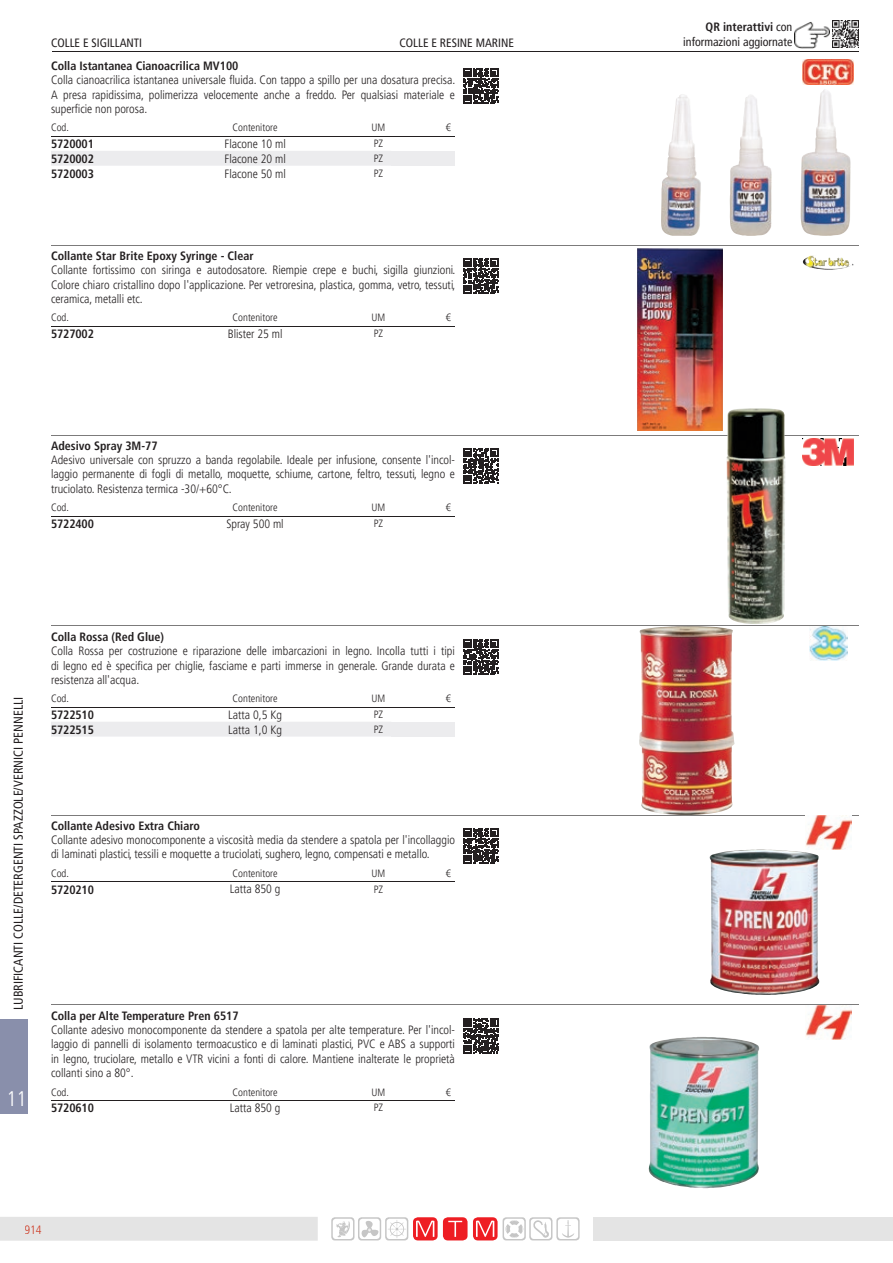
<style>
.page{position:relative;width:893px;height:1263px;background:#fff}
.page>*{position:absolute;margin:0;border:0;box-sizing:border-box;transform-origin:0 0}
.t1{font:300 condensed 21px "Frutiger LT Pro";color:#fff}
.t2{font:condensed 12.75px "Frutiger LT Pro";color:#231f20}
.t3{font:300 condensed 12px/14.4px "Frutiger LT Pro";color:#231f20;text-align:justify}
.t4{font:700 condensed 12px "Frutiger LT Pro";color:#231f20}
.t5{font:condensed 12px/14.7px "Frutiger LT Pro";color:#231f20;text-align:right}
.t6{font:300 condensed 12px "Frutiger LT Pro";color:#ee1d23}
.t7{font:300 condensed 10.5px "Frutiger LT Pro";color:#231f20}
.s1{font-weight:700}
</style>
<div class="page">
<div style="left:0;top:1019px;width:27px;height:94px;background:#898fab"></div>
<hr style="left:52px;top:51px;width:807px;height:1px;background:#231f20">
<svg style="left:331px;top:1217px;width:249px;height:23px"></svg>
<div style="left:0;top:1217px;width:318px;height:24px;background:#e4e4e4"></div>
<div style="left:25px;top:1225px;width:16px;height:9px;background:#e4e4e4"></div>
<div style="left:593px;top:1216px;width:300px;height:24px;background:#e4e4e4"></div>
<hr style="left:51px;top:435px;width:808px;height:1px;background:#7c7b7b">
<hr style="left:51px;top:245px;width:808px;height:1px;background:#7c7b7b">
<hr style="left:51px;top:815px;width:808px;height:1px;background:#7c7b7b">
<hr style="left:51px;top:1005px;width:808px;height:1px;background:#7c7b7b">
<hr style="left:51px;top:625px;width:808px;height:1px;background:#7c7b7b">
<img style="left:795px;top:22px;width:34px;height:27px">
<img style="left:832px;top:21px;width:27px;height:27px">
<img style="left:661px;top:89px;width:190px;height:147px">
<div style="left:51px;top:151px;width:340px;height:15px;background:#ececee"></div>
<div style="left:391px;top:151px;width:64px;height:15px;background:#ececee"></div>
<hr style="left:51px;top:136px;width:94px;height:1px;background:#231f20">
<hr style="left:145px;top:136px;width:221px;height:1px;background:#231f20">
<svg style="left:366px;top:136px;width:25px;height:1px"></svg>
<hr style="left:391px;top:136px;width:64px;height:1px;background:#231f20">
<svg style="left:463px;top:69px;width:35px;height:35px"></svg>
<img style="left:803px;top:60px;width:51px;height:25px">
<img style="left:637px;top:249px;width:86px;height:182px">
<hr style="left:51px;top:326px;width:94px;height:1px;background:#231f20">
<hr style="left:145px;top:326px;width:221px;height:1px;background:#231f20">
<svg style="left:366px;top:326px;width:25px;height:1px"></svg>
<hr style="left:391px;top:326px;width:64px;height:1px;background:#231f20">
<svg style="left:463px;top:259px;width:35px;height:35px"></svg>
<img style="left:803px;top:255px;width:47px;height:15px">
<img style="left:726px;top:408px;width:59px;height:216px">
<hr style="left:51px;top:516px;width:94px;height:1px;background:#231f20">
<hr style="left:145px;top:516px;width:221px;height:1px;background:#231f20">
<svg style="left:366px;top:516px;width:25px;height:1px"></svg>
<hr style="left:391px;top:516px;width:64px;height:1px;background:#231f20">
<svg style="left:463px;top:448px;width:35px;height:35px"></svg>
<img style="left:803px;top:439px;width:51px;height:26px">
<img style="left:639px;top:626px;width:96px;height:189px">
<div style="left:51px;top:722px;width:340px;height:14px;background:#ececee"></div>
<div style="left:391px;top:722px;width:64px;height:14px;background:#ececee"></div>
<hr style="left:51px;top:707px;width:94px;height:1px;background:#231f20">
<hr style="left:145px;top:707px;width:221px;height:1px;background:#231f20">
<svg style="left:366px;top:707px;width:25px;height:1px"></svg>
<hr style="left:391px;top:707px;width:64px;height:1px;background:#231f20">
<svg style="left:463px;top:639px;width:35px;height:35px"></svg>
<img style="left:809px;top:626px;width:39px;height:34px">
<img style="left:709px;top:849px;width:110px;height:146px">
<hr style="left:51px;top:882px;width:94px;height:1px;background:#231f20">
<hr style="left:145px;top:882px;width:221px;height:1px;background:#231f20">
<hr style="left:391px;top:882px;width:64px;height:1px;background:#231f20">
<svg style="left:463px;top:828px;width:35px;height:35px"></svg>
<img style="left:805px;top:815px;width:47px;height:34px">
<img style="left:648px;top:1037px;width:111px;height:151px">
<hr style="left:51px;top:1100px;width:94px;height:1px;background:#231f20">
<hr style="left:145px;top:1100px;width:221px;height:1px;background:#231f20">
<svg style="left:366px;top:1100px;width:25px;height:1px"></svg>
<hr style="left:391px;top:1100px;width:64px;height:1px;background:#231f20">
<svg style="left:463px;top:1018px;width:35px;height:35px"></svg>
<img style="left:805px;top:1005px;width:47px;height:34px">
<p class="t5" style="left:51px;top:36px;width:93px">COLLE E SIGILLANTI</p>
<p class="t5" style="left:399px;top:36px;width:116px">COLLE E RESINE MARINE</p>
<p class="t4" style="left:51px;top:59px;width:189px">Colla Istantanea Cianoacrilica MV100</p>
<p class="t3" style="left:51px;top:73px;width:406px">Colla cianoacrilica istantanea universale fluida. Con tappo a spillo per una dosatura precisa.<br>A presa rapidissima, polimerizza velocemente anche a freddo. Per qualsiasi materiale e superficie non porosa.</p>
<p class="t7" style="left:51px;top:122px;width:19px">Cod.</p>
<p class="t7" style="left:233px;top:122px;width:46px">Contenitore</p>
<p class="t7" style="left:372px;top:122px;width:15px">UM</p>
<p class="t7" style="left:446px;top:122px;width:7px">€</p>
<p class="t4" style="left:51px;top:137px;width:44px">5720001</p>
<p class="t3" style="left:224px;top:137px;width:63px">Flacone 10 ml</p>
<p class="t7" style="left:374px;top:138px;width:11px">PZ</p>
<p class="t4" style="left:51px;top:151px;width:44px">5720002</p>
<p class="t3" style="left:224px;top:152px;width:63px">Flacone 20 ml</p>
<p class="t7" style="left:374px;top:153px;width:11px">PZ</p>
<p class="t4" style="left:51px;top:166px;width:44px">5720003</p>
<p class="t3" style="left:224px;top:166px;width:63px">Flacone 50 ml</p>
<p class="t7" style="left:374px;top:167px;width:11px">PZ</p>
<p class="t4" style="left:51px;top:249px;width:204px">Collante Star Brite Epoxy Syringe - Clear</p>
<p class="t3" style="left:51px;top:263px;width:406px">Collante fortissimo con siringa e autodosatore. Riempie crepe e buchi, sigilla giunzioni.<br>Colore chiaro cristallino dopo l'applicazione. Per vetroresina, plastica, gomma, vetro, tessuti, ceramica, metalli etc.</p>
<p class="t7" style="left:51px;top:312px;width:19px">Cod.</p>
<p class="t7" style="left:233px;top:312px;width:46px">Contenitore</p>
<p class="t7" style="left:372px;top:312px;width:15px">UM</p>
<p class="t7" style="left:446px;top:312px;width:7px">€</p>
<p class="t4" style="left:51px;top:327px;width:44px">5727002</p>
<p class="t3" style="left:228px;top:327px;width:56px">Blister 25 ml</p>
<p class="t7" style="left:374px;top:328px;width:11px">PZ</p>
<p class="t4" style="left:51px;top:438px;width:108px">Adesivo Spray 3M-77</p>
<p class="t3" style="left:51px;top:453px;width:405px">Adesivo universale con spruzzo a banda regolabile. Ideale per infusione, consente l'incol&shy;laggio permanente di fogli di metallo, moquette, schiume, cartone, feltro, tessuti, legno e truciolato. Resistenza termica -30/+60°C.</p>
<p class="t7" style="left:51px;top:501px;width:19px">Cod.</p>
<p class="t7" style="left:233px;top:501px;width:46px">Contenitore</p>
<p class="t7" style="left:372px;top:501px;width:15px">UM</p>
<p class="t7" style="left:446px;top:501px;width:7px">€</p>
<p class="t4" style="left:51px;top:517px;width:44px">5722400</p>
<p class="t3" style="left:226px;top:516px;width:59px">Spray 500 ml</p>
<p class="t7" style="left:374px;top:517px;width:11px">PZ</p>
<p class="t2" style="left:11px;top:1010px;width:315px;rotate:-90deg">LUBRIFICANTI COLLE/DETERGENTI SPAZZOLE/VERNICI PENNELLI</p>
<h1 class="t1" style="left:6px;top:1086px;width:22px">11</h1>
<p class="t4" style="left:51px;top:629px;width:114px">Colla Rossa (Red Glue)</p>
<p class="t3" style="left:51px;top:644px;width:405px">Colla Rossa per costruzione e riparazione delle imbarcazioni in legno. Incolla tutti i tipi di legno ed è specifica per chiglie, fasciame e parti immerse in generale. Grande durata e resistenza all'acqua.</p>
<p class="t7" style="left:51px;top:693px;width:19px">Cod.</p>
<p class="t7" style="left:233px;top:693px;width:46px">Contenitore</p>
<p class="t7" style="left:372px;top:693px;width:15px">UM</p>
<p class="t7" style="left:446px;top:693px;width:7px">€</p>
<p class="t4" style="left:51px;top:708px;width:44px">5722510</p>
<p class="t3" style="left:228px;top:707px;width:55px">Latta 0,5 Kg</p>
<p class="t7" style="left:374px;top:708px;width:11px">PZ</p>
<p class="t4" style="left:51px;top:722px;width:44px">5722515</p>
<p class="t3" style="left:228px;top:722px;width:55px">Latta 1,0 Kg</p>
<p class="t7" style="left:374px;top:723px;width:11px">PZ</p>
<p class="t4" style="left:51px;top:818px;width:150px">Collante Adesivo Extra Chiaro</p>
<p class="t3" style="left:51px;top:833px;width:405px">Collante adesivo monocomponente a viscosità media da stendere a spatola per l'incollaggio di laminati plastici, tessili e moquette a truciolati, sughero, legno, compensati e metallo.</p>
<p class="t7" style="left:51px;top:867px;width:19px">Cod.</p>
<p class="t7" style="left:233px;top:867px;width:46px">Contenitore</p>
<p class="t7" style="left:372px;top:867px;width:15px">UM</p>
<p class="t7" style="left:446px;top:867px;width:7px">€</p>
<p class="t4" style="left:51px;top:882px;width:44px">5720210</p>
<p class="t3" style="left:230px;top:882px;width:52px">Latta 850 g</p>
<p class="t7" style="left:374px;top:883px;width:11px">PZ</p>
<p class="t4" style="left:51px;top:1008px;width:189px">Colla per Alte Temperature Pren 6517</p>
<p class="t3" style="left:51px;top:1023px;width:405px">Collante adesivo monocomponente da stendere a spatola per alte temperature. Per l'incol&shy;laggio di pannelli di isolamento termoacustico e di laminati plastici, PVC e ABS a supporti in legno, truciolare, metallo e VTR vicini a fonti di calore. Mantiene inalterate le proprietà collanti sino a 80°.</p>
<p class="t7" style="left:51px;top:1086px;width:19px">Cod.</p>
<p class="t7" style="left:233px;top:1086px;width:46px">Contenitore</p>
<p class="t7" style="left:372px;top:1086px;width:15px">UM</p>
<p class="t7" style="left:446px;top:1086px;width:7px">€</p>
<p class="t4" style="left:51px;top:1101px;width:44px">5720610</p>
<p class="t3" style="left:230px;top:1101px;width:52px">Latta 850 g</p>
<p class="t7" style="left:374px;top:1102px;width:11px">PZ</p>
<p class="t6" style="left:24px;top:1223px;width:19px">914</p>
<p class="t5" style="left:683px;top:20px;width:111px"><span class="s1">QR interattivi</span> con informazioni aggiornate</p>
</div>
